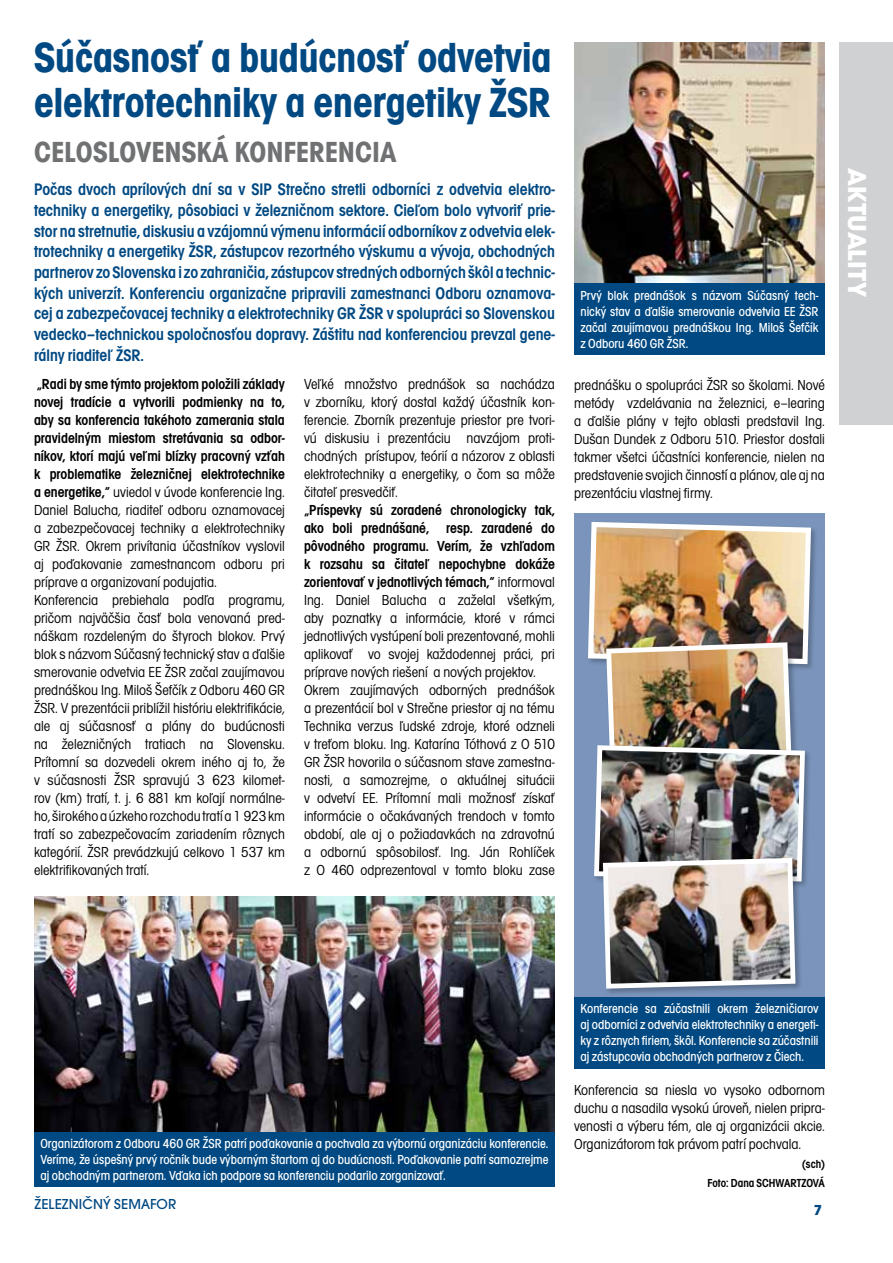
<style>
.page{position:relative;width:893px;height:1263px;background:#fff}
.page>*{position:absolute;margin:0;border:0;box-sizing:border-box;transform-origin:0 0}
.t1{font:43.5px/45px "Avant Gar Got Itc TOT Bol Con";color:#004983}
.t2{font:30px "Avant Gar Got Itc TOT Bol Con";color:#707172}
.t3{font:700 27px "Avant Gar Got Itc TOT";color:#fff}
.t4{font:17.25px/20.7px "Avant Gar Got Itc TOT Dem Con";color:#004983;text-align:justify}
.t5{font:15px/18px "Avant Gar Got Itc TOT Boo Con";color:#000;text-align:justify}
.t6{font:15px/18px "Avant Gar Got Itc TOT Dem Con";color:#000;text-align:justify}
.t7{font:500 15px "Avant Garde Got Itc TOT";letter-spacing:.005em;color:#004983}
.t8{font:700 15px "Avant Gar Got Itc TOT";color:#004983}
.t9{font:13.5px/16.2px "Avant Gar Got Itc TOT Med Con";color:#fff;text-align:justify}
.t10{font:12px/18.6px "Avant Gar Got Itc TOT Dem Con";color:#000;text-align:right}
.s1{font-family:"Avant Gar Got Itc TOT Dem Con"}
.s2{font-family:"Avant Gar Got Itc TOT Boo Con"}
</style>
<div class="page">
<div style="left:839px;top:43px;width:54px;height:382px;background:#d0d1d2"></div>
<div style="left:574px;top:513px;width:251px;height:486px;background:#7a94bb"></div>
<img style="left:574px;top:43px;width:251px;height:241px">
<img style="left:34px;top:896px;width:521px;height:236px">
<div style="left:574px;top:997px;width:251px;height:71px;background:#004983"></div>
<div style="left:34px;top:1132px;width:521px;height:54px;background:#004983"></div>
<div style="left:574px;top:284px;width:251px;height:71px;background:#004983"></div>
<div style="left:601px;top:856px;width:202px;height:140px;background:#000;opacity:.25"></div>
<img style="left:588px;top:522px;width:226px;height:469px">
<h1 class="t1" style="left:34px;top:34px;width:519px">Súčasnosť a budúcnosť odvetvia elektrotechniky a energetiky ŽSR</h1>
<h2 class="t2" style="left:34px;top:134px;width:33px">Celoslovensk</h2>
<h2 class="t2" style="left:212px;top:134px;width:100px">á konferenc</h2>
<h2 class="t2" style="left:372px;top:134px;width:23px">ia</h2>
<p class="t4" style="left:34px;top:179px;width:522px">Počas dvoch aprílových dní sa v SIP Strečno stretli odborníci z odvetvia elektro&shy;techniky a energetiky, pôsobiaci v železničnom sektore. Cieľom bolo vytvoriť prie&shy;stor na stretnutie, diskusiu a vzájomnú výmenu informácií odborníkov z odvetvia elek&shy;trotechniky a energetiky ŽSR, zástupcov rezortného výskumu a vývoja, obchodných partnerov zo Slovenska i zo zahraničia, zástupcov stredných odborných škôl a technic&shy;kých univerzít. Konferenciu organizačne pripravili zamestnanci Odboru oznamova&shy;cej a zabezpečovacej techniky a elektrotechniky GR ŽSR v spolupráci so Slovenskou vedecko–technickou spoločnosťou dopravy. Záštitu nad konferenciou prevzal gene&shy;rálny riaditeľ ŽSR.</p>
<p class="t6" style="left:34px;top:375px;width:252px">„Radi by sme týmto projektom položili základy novej tradície a vytvorili podmienky na to, aby sa konferencia takéhoto zamerania stala pravidelným miestom stretávania sa odbor&shy;níkov, ktorí majú veľmi blízky pracovný vzťah k problematike železničnej elektrotechnike</p>
<p class="t5" style="left:34px;top:483px;width:252px;text-align:left"><span class="s1">a energetike,“</span> uviedol v úvode konferencie Ing.<br>Daniel Balucha, riaditeľ odboru oznamovacej a zabezpečovacej techniky a elektrotechniky GR ŽSR. Okrem privítania účastníkov vyslovil aj poďakovanie zamestnancom odboru pri príprave a organizovaní podujatia.<br>Konferencia prebiehala podľa programu, pričom najväčšia časť bola venovaná pred&shy;náškam rozdeleným do štyroch blokov. Prvý blok s názvom Súčasný technický stav a ďalšie smerovanie odvetvia EE ŽSR začal zaujímavou prednáškou Ing. Miloš Šefčík z Odboru 460 GR ŽSR. V prezentácii priblížil históriu elektrifikácie, ale aj súčasnosť a plány do budúcnosti na železničných tratiach na Slovensku.<br>Prítomní sa dozvedeli okrem iného aj to, že v súčasnosti ŽSR spravujú 3 623 kilomet&shy;rov (km) tratí, t. j. 6 881 km koľají normálne&shy;ho, širokého a úzkeho rozchodu tratí a 1 923 km tratí so zabezpečovacím zariadením rôznych kategórií. ŽSR prevádzkujú celkovo 1 537 km elektrifikovaných tratí.</p>
<p class="t5" style="left:304px;top:375px;width:252px">Veľké množstvo prednášok sa nachádza v zborníku, ktorý dostal každý účastník kon&shy;ferencie. Zborník prezentuje priestor pre tvori&shy;vú diskusiu i prezentáciu navzájom proti&shy;chodných prístupov, teórií a názorov z oblasti elektrotechniky a energetiky, o čom sa môže čitateľ presvedčiť.</p>
<p class="t6" style="left:304px;top:501px;width:252px">„Príspevky sú zoradené chronologicky tak, ako boli prednášané, resp. zaradené do pôvodného programu. Verím, že vzhľadom k rozsahu sa čitateľ nepochybne dokáže zorientovať v jednotlivých témach,“ <span class="s2">informoval</span></p>
<p class="t5" style="left:304px;top:591px;width:252px;text-align:left">Ing. Daniel Balucha a zaželal všetkým, aby poznatky a informácie, ktoré v rámci jednotlivých vystúpení boli prezentované, mohli aplikovať vo svojej každodennej práci, pri príprave nových riešení a nových projektov.<br>Okrem zaujímavých odborných prednášok a prezentácií bol v Strečne priestor aj na tému Technika verzus ľudské zdroje, ktoré odzneli v treťom bloku. Ing. Katarína Tóthová z O 510<br>GR ŽSR hovorila o súčasnom stave zamestna&shy;nosti, a samozrejme, o aktuálnej situácii v odvetví EE. Prítomní mali možnosť získať informácie o očakávaných trendoch v tomto období, ale aj o požiadavkách na zdravotnú a odbornú spôsobilosť. Ing. Ján Rohlíček z O 460 odprezentoval v tomto bloku zase</p>
<p class="t9" style="left:580px;top:287px;width:240px">Prvý blok prednášok s názvom Súčasný tech&shy;nický stav a ďalšie smerovanie odvetvia EE ŽSR začal zaujímavou prednáškou Ing. Miloš Šefčík z Odboru 460 GR ŽSR.</p>
<p class="t5" style="left:574px;top:376px;width:252px">prednášku o spolupráci ŽSR so školami. Nové metódy vzdelávania na železnici, e–learing a ďalšie plány v tejto oblasti predstavil Ing.<br>Dušan Dundek z Odboru 510. Priestor dostali takmer všetci účastníci konferencie, nielen na predstavenie svojich činností a plánov, ale aj na prezentáciu vlastnej firmy.</p>
<h3 class="t3" style="left:874px;top:168px;width:130px;rotate:90deg">AKTUALITY</h3>
<p class="t9" style="left:40px;top:1135px;width:510px">Organizátorom z Odboru 460 GR ŽSR patrí poďakovanie a pochvala za výbornú organizáciu konferencie.<br>Veríme, že úspešný prvý ročník bude výborným štartom aj do budúcnosti. Poďakovanie patrí samozrejme aj obchodným partnerom. Vďaka ich podpore sa konferenciu podarilo zorganizovať.</p>
<p class="t7" style="left:35px;top:1196px;width:143px">ŽELEZNIČNÝ SEMAFOR</p>
<p class="t9" style="left:580px;top:1000px;width:240px">Konferencie sa zúčastnili okrem železničiarov aj odborníci z odvetvia elektrotechniky a energeti&shy;ky z rôznych firiem, škôl. Konferencie sa zúčastnili aj zástupcovia obchodných partnerov z Čiech.</p>
<p class="t5" style="left:574px;top:1081px;width:252px">Konferencia sa niesla vo vysoko odbornom duchu a nasadila vysokú úroveň, nielen pripra&shy;venosti a výberu tém, ale aj organizácii akcie.<br>Organizátorom tak právom patrí pochvala.</p>
<p class="t10" style="left:707px;top:1155px;width:119px">(sch)<br>Foto: Dana SCHWARTZOVÁ</p>
<p class="t8" style="left:814px;top:1201px;width:10px">7</p>
</div>
